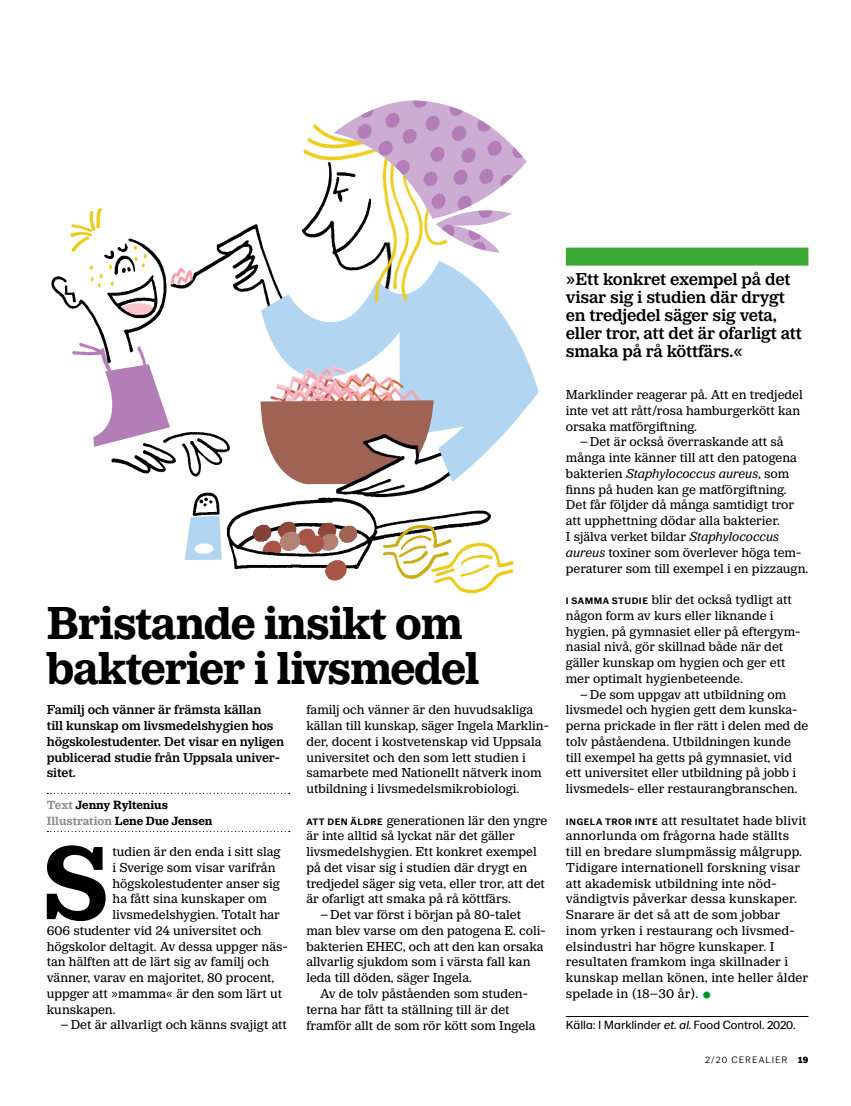
<style>
.page{position:relative;width:851px;height:1106px;background:#fff}
.page>*{position:absolute;margin:0;border:0;box-sizing:border-box;transform-origin:0 0}
.t1{font:700 108px "LM Serif";color:#000}
.t2{font:700 48px/44.7px "LM Serif";letter-spacing:-.025em;color:#000}
.t3{font:500 18px/18px "LM Serif";letter-spacing:-.01em;color:#000}
.t4{font:13.5px/15.8px "LM Serif";color:#000}
.t5{font:500 13.5px/15.8px "LM Serif";letter-spacing:-.005em;color:#000}
.t6{font:700 12.3px/15.8px "LM Serif";color:#000}
.t7{font:12.3px "LM Sans 201902";color:#000}
.t8{font:300 9.75px "LM Sans 201902";letter-spacing:.11em;color:#000}
.s1{color:#928f8e}
.s2{font-family:"LM Sans 201902";font-weight:700;font-size:9.75px}
.s3{font-style:italic}
.s4{font-weight:900}
</style>
<div class="page">
<img style="left:178px;top:224px;width:90px;height:68px">
<svg style="left:261px;top:261px;width:277px;height:204px;fill:#b2d6f1"></svg>
<img style="left:325px;top:355px;width:104px;height:45px">
<img style="left:357px;top:362px;width:12px;height:38px">
<img style="left:261px;top:356px;width:96px;height:44px">
<img style="left:192px;top:492px;width:23px;height:24px">
<img style="left:273px;top:123px;width:201px;height:191px">
<img style="left:178px;top:262px;width:17px;height:25px">
<img style="left:215px;top:495px;width:277px;height:75px">
<img style="left:111px;top:432px;width:119px;height:45px">
<img style="left:71px;top:208px;width:31px;height:19px">
<img style="left:465px;top:537px;width:49px;height:57px">
<img style="left:378px;top:521px;width:87px;height:72px">
<img style="left:51px;top:227px;width:127px;height:137px">
<img style="left:297px;top:159px;width:96px;height:165px">
<img style="left:316px;top:425px;width:156px;height:82px">
<svg style="left:260px;top:400px;width:204px;height:88px"></svg>
<svg style="left:93px;top:364px;width:77px;height:83px"></svg>
<img style="left:57px;top:281px;width:21px;height:22px">
<img style="left:89px;top:258px;width:38px;height:34px">
<svg style="left:333px;top:100px;width:205px;height:170px"></svg>
<img style="left:305px;top:521px;width:6px;height:2px">
<img style="left:317px;top:551px;width:40px;height:30px">
<img style="left:311px;top:515px;width:34px;height:13px">
<img style="left:314px;top:526px;width:34px;height:31px">
<img style="left:247px;top:517px;width:25px;height:32px">
<img style="left:271px;top:514px;width:34px;height:31px">
<img style="left:333px;top:518px;width:34px;height:31px">
<img style="left:272px;top:523px;width:39px;height:35px">
<img style="left:300px;top:528px;width:34px;height:31px">
<svg style="left:120px;top:261px;width:6px;height:6px"></svg>
<svg style="left:184px;top:516px;width:38px;height:44px"></svg>
<img style="left:187px;top:538px;width:37px;height:21px">
<hr style="left:566px;top:1016px;width:242px;height:1px;background:#000">
<svg style="left:47px;top:792px;width:243px;height:2px"></svg>
<svg style="left:47px;top:831px;width:243px;height:1px"></svg>
<div style="left:566px;top:247px;width:242px;height:18px;background:#3aaa35"></div>
<h2 class="t2" style="left:47px;top:601px;width:434px">Bristande insikt om bakterier i livsmedel</h2>
<p class="t5" style="left:47px;top:702px;width:239px">Familj och vänner är främsta källan<br>till kunskap om livsmedelshygien hos högskolestudenter. Det visar en nyligen publicerad studie från Uppsala univer&shy;sitet.</p>
<p class="t6" style="left:47px;top:797px;width:167px"><span class="s1">Text</span> Jenny Ryltenius<br><span class="s1">Illustration</span> Lene Due Jensen</p>
<h1 class="t1" style="left:41px;top:822px;width:70px">S</h1>
<p class="t4" style="left:113px;top:843px;width:170px">tudien är den enda i sitt slag</p>
<p class="t4" style="left:113px;top:859px;width:164px">i Sverige som visar varifrån</p>
<p class="t4" style="left:113px;top:875px;width:169px">högskolestudenter anser sig</p>
<p class="t4" style="left:113px;top:891px;width:156px">ha fått sina kunskaper om</p>
<p class="t4" style="left:113px;top:906px;width:169px">livsmedelshygien. Totalt har</p>
<p class="t4" style="left:47px;top:922px;width:216px">606 studenter vid 24 universitet och</p>
<p class="t4" style="left:47px;top:938px;width:242px">högskolor deltagit. Av dessa uppger näs-</p>
<p class="t4" style="left:47px;top:954px;width:224px">tan hälften att de lärt sig av familj och</p>
<p class="t4" style="left:47px;top:969px;width:229px">vänner, varav en majoritet, 80 procent,</p>
<p class="t4" style="left:47px;top:985px;width:237px">uppger att »mamma« är den som lärt ut</p>
<p class="t4" style="left:47px;top:1001px;width:70px">kunskapen.</p>
<p class="t4" style="left:61px;top:1017px;width:228px">–Det är allvarligt och känns svajigt att</p>
<p class="t4" style="left:306px;top:702px;width:244px">familj och vänner är den huvudsakliga källan till kunskap, säger Ingela Marklin&shy;der, docent i kostvetenskap vid Uppsala universitet och den som lett studien i samarbete med Nationellt nätverk inom utbildning i livsmedelsmikrobiologi.</p>
<p class="t4" style="left:306px;top:812px;width:242px"><span class="s2">ATT DEN ÄLDRE</span> generationen lär den yngre</p>
<p class="t4" style="left:306px;top:828px;width:210px">är inte alltid så lyckat när det gäller</p>
<p class="t4" style="left:306px;top:843px;width:232px">livsmedelshygien. Ett konkret exempel</p>
<p class="t4" style="left:306px;top:859px;width:222px">på det visar sig i studien där drygt en</p>
<p class="t4" style="left:306px;top:875px;width:240px">tredjedel säger sig veta, eller tror, att det</p>
<p class="t4" style="left:306px;top:891px;width:206px">är ofarligt att smaka på rå köttfärs.</p>
<p class="t4" style="left:320px;top:906px;width:202px">–Det var först i början på 80-talet</p>
<p class="t4" style="left:306px;top:922px;width:241px">man blev varse om den patogena E. coli-</p>
<p class="t4" style="left:306px;top:938px;width:239px">bakterien EHEC, och att den kan orsaka</p>
<p class="t4" style="left:306px;top:954px;width:226px">allvarlig sjukdom som i värsta fall kan</p>
<p class="t4" style="left:306px;top:969px;width:167px">leda till döden, säger Ingela.</p>
<p class="t4" style="left:320px;top:985px;width:209px">Av de tolv påståenden som studen-</p>
<p class="t4" style="left:306px;top:1001px;width:205px">terna har fått ta ställning till är det</p>
<p class="t4" style="left:306px;top:1017px;width:231px">framför allt de som rör kött som Ingela</p>
<h3 class="t3" style="left:566px;top:270px;width:237px">»Ett konkret exempel på det visar sig i studien där drygt en tredjedel säger sig veta, eller tror, att det är ofarligt att smaka på rå köttfärs.«</h3>
<p class="t4" style="left:566px;top:387px;width:238px">Marklinder reagerar på. Att en tredjedel inte vet att rått/rosa hamburgerkött kan orsaka matförgiftning.</p>
<p class="t4" style="left:566px;top:434px;width:244px;text-indent:14px">–Det är också överraskande att så många inte känner till att den patogena bakterien <span class="s3">Staphylococcus aureus</span>, som finns på huden kan ge matförgiftning.<br>Det får följder då många samtidigt tror att upphettning dödar alla bakterier.<br>I själva verket bildar <span class="s3">Staphylococcus aureus</span> toxiner som överlever höga tem&shy;peraturer som till exempel i en pizzaugn.</p>
<p class="t4" style="left:566px;top:591px;width:236px"><span class="s2">I SAMMA STUDIE</span> blir det också tydligt att någon form av kurs eller liknande i hygien, på gymnasiet eller på eftergym&shy;nasial nivå, gör skillnad både när det gäller kunskap om hygien och ger ett mer optimalt hygienbeteende.</p>
<p class="t4" style="left:566px;top:686px;width:244px;text-indent:14px">–De som uppgav att utbildning om livsmedel och hygien gett dem kunska&shy;perna prickade in fler rätt i delen med de tolv påståendena. Utbildningen kunde till exempel ha getts på gymnasiet, vid ett universitet eller utbildning på jobb i livsmedels- eller restaurangbranschen.</p>
<p class="t4" style="left:566px;top:812px;width:244px"><span class="s2">INGELA TROR INTE</span> att resultatet hade blivit annorlunda om frågorna hade ställts till en bredare slumpmässig målgrupp.<br>Tidigare internationell forskning visar att akademisk utbildning inte nöd&shy;vändigtvis påverkar dessa kunskaper.<br>Snarare är det så att de som jobbar inom yrken i restaurang och livsmed&shy;elsindustri har högre kunskaper. I resultaten framkom inga skillnader i kunskap mellan könen, inte heller ålder spelade in (18–30 år).</p>
<p class="t7" style="left:566px;top:1018px;width:231px">Källa: I Marklinder <span class="s3">et.al.</span>Food Control. 2020.</p>
<p class="t8" style="left:705px;top:1054px;width:105px">2/20 CEREALIER <span class="s4">19</span></p>
</div>
